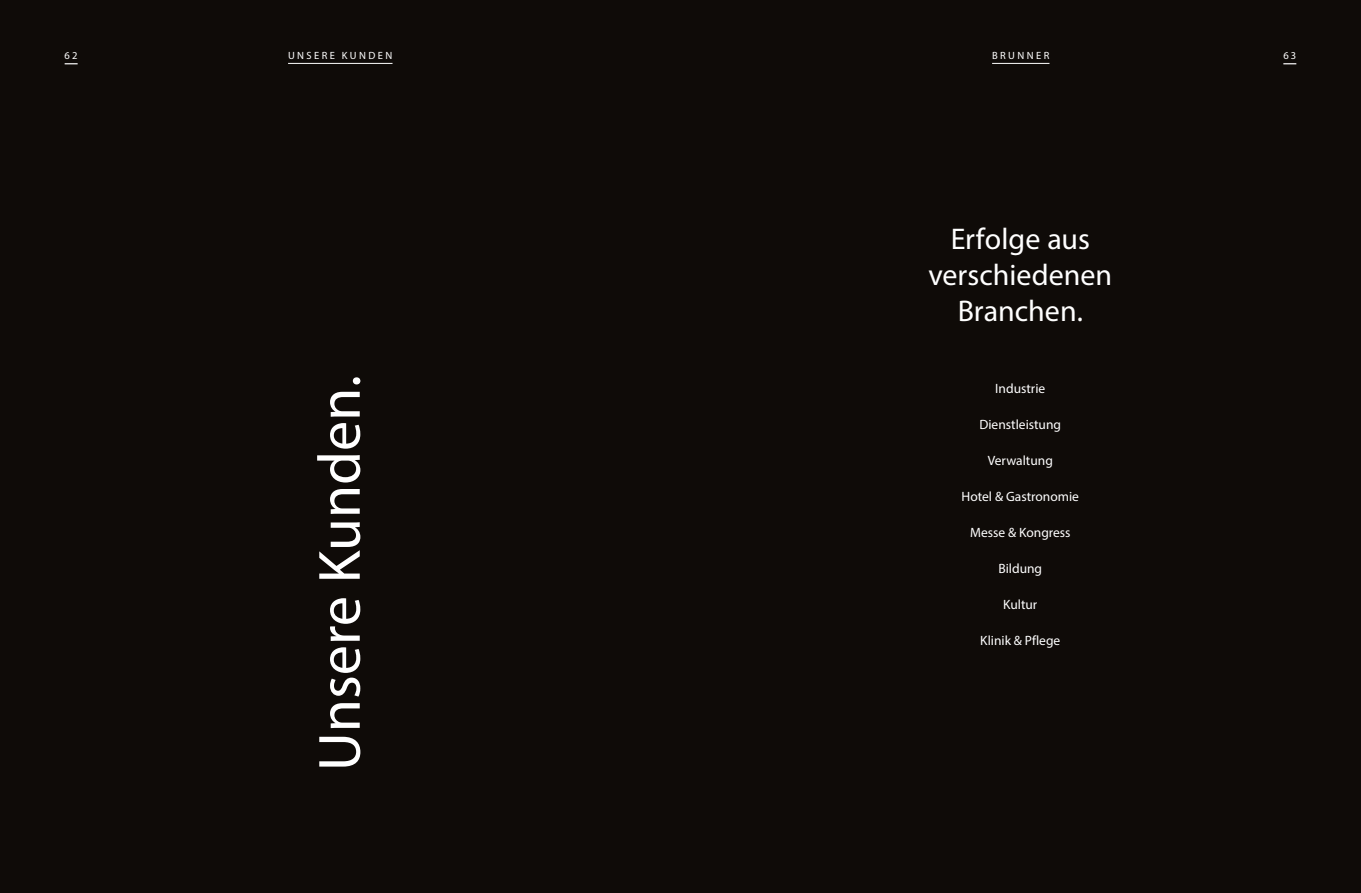
<style>
.page{position:relative;width:1361px;height:893px;background:#fff}
.page>*{position:absolute;margin:0;border:0;box-sizing:border-box;transform-origin:0 0}
.t1{font:60px "Myriad Pro";color:#fff}
.t2{font:30px/36px "Myriad Pro";color:#fff;text-align:center}
.t3{font:13.5px "Myriad Pro";color:#fff}
.t4{font:10.5px "Myriad Pro";letter-spacing:.23em;color:#fff}
</style>
<div class="page">
<div style="left:680px;top:0;width:681px;height:893px;background:#0f0b08"></div>
<div style="left:0;top:0;width:680px;height:893px;background:#0f0b08"></div>
<hr style="left:288px;top:63px;width:104px;height:1px;background:#fff">
<svg style="left:65px;top:63px;width:13px;height:1px"></svg>
<svg style="left:1283px;top:63px;width:13px;height:1px"></svg>
<hr style="left:992px;top:63px;width:57px;height:1px;background:#fff">
<p class="t4" style="left:288px;top:49px;width:106px">UNSERE KUNDEN</p>
<p class="t4" style="left:65px;top:49px;width:14px">62</p>
<p class="t4" style="left:992px;top:49px;width:59px">BRUNNER</p>
<p class="t4" style="left:1283px;top:49px;width:14px">63</p>
<h1 class="t1" style="left:303px;top:771px;width:397px;rotate:-90deg">Unsere Kunden.</h1>
<h2 class="t2" style="left:928px;top:220px;width:185px">Erfolge aus verschiedenen<br>Branchen.</h2>
<p class="t3" style="left:995px;top:380px;width:52px">Industrie</p>
<p class="t3" style="left:979px;top:416px;width:83px">Dienstleistung</p>
<p class="t3" style="left:987px;top:452px;width:67px">Verwaltung</p>
<p class="t3" style="left:961px;top:488px;width:119px">Hotel &amp; Gastronomie</p>
<p class="t3" style="left:970px;top:524px;width:102px">Messe &amp; Kongress</p>
<p class="t3" style="left:998px;top:560px;width:45px">Bildung</p>
<p class="t3" style="left:1003px;top:596px;width:36px">Kultur</p>
<p class="t3" style="left:980px;top:632px;width:82px">Klinik &amp; Pflege</p>
</div>
